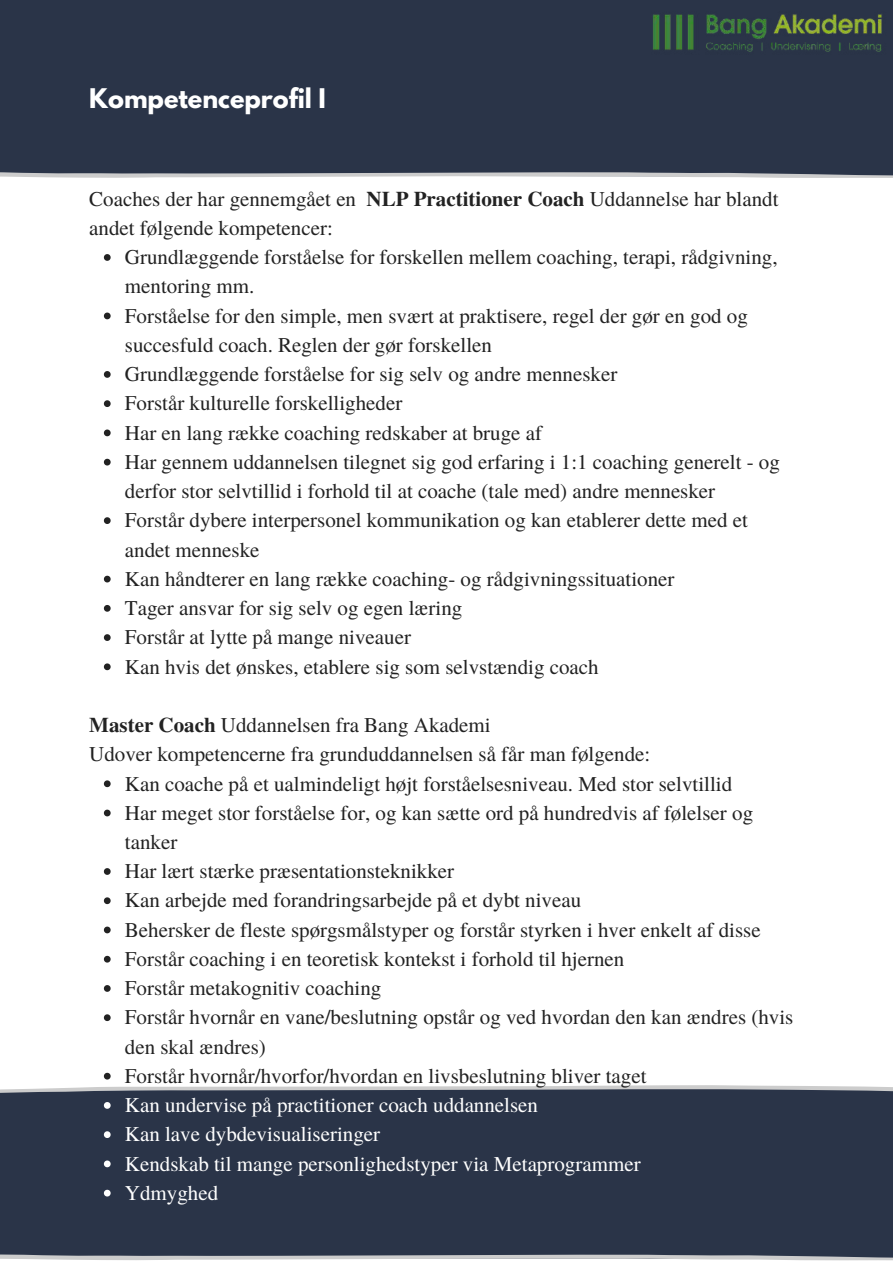
<style>
.page{position:relative;width:893px;height:1264px;background:#fff}
.page>*{position:absolute;margin:0;border:0;box-sizing:border-box;transform-origin:0 0}
.t1{font:700 24px "League Spartan";color:#fff}
.t2{font:21px/29.2px "Te X Gyre Termes";color:#222}
.t3{font:21px/29.2px "Te X Gyre Termes";color:#fff}
.s1{font-weight:700}
</style>
<div class="page">
<div style="left:0;top:0;width:892px;height:178px;background:#2a3448"></div>
<img style="left:653px;top:14px;width:229px;height:38px">
<div style="left:0;top:1085px;width:892px;height:175px;background:#2a3448"></div>
<svg style="left:104px;top:254px;width:7px;height:7px"></svg>
<svg style="left:104px;top:312px;width:7px;height:7px"></svg>
<svg style="left:104px;top:371px;width:7px;height:7px"></svg>
<svg style="left:104px;top:400px;width:7px;height:7px"></svg>
<svg style="left:104px;top:429px;width:7px;height:7px"></svg>
<svg style="left:104px;top:459px;width:7px;height:6px"></svg>
<svg style="left:104px;top:517px;width:7px;height:7px"></svg>
<svg style="left:104px;top:575px;width:7px;height:7px"></svg>
<svg style="left:104px;top:605px;width:7px;height:6px"></svg>
<svg style="left:104px;top:634px;width:7px;height:7px"></svg>
<svg style="left:104px;top:663px;width:7px;height:7px"></svg>
<svg style="left:104px;top:780px;width:7px;height:7px"></svg>
<svg style="left:104px;top:809px;width:7px;height:7px"></svg>
<svg style="left:104px;top:868px;width:7px;height:6px"></svg>
<svg style="left:104px;top:897px;width:7px;height:7px"></svg>
<svg style="left:104px;top:926px;width:7px;height:7px"></svg>
<svg style="left:104px;top:955px;width:7px;height:7px"></svg>
<svg style="left:104px;top:985px;width:7px;height:6px"></svg>
<svg style="left:104px;top:1014px;width:7px;height:7px"></svg>
<svg style="left:104px;top:1072px;width:7px;height:7px"></svg>
<svg style="left:104px;top:1102px;width:7px;height:6px"></svg>
<svg style="left:104px;top:1131px;width:7px;height:6px"></svg>
<svg style="left:104px;top:1160px;width:7px;height:7px"></svg>
<svg style="left:104px;top:1189px;width:7px;height:7px"></svg>
<p class="t1" style="left:89px;top:87px;width:238px">Kompetenceprofil I</p>
<p class="t2" style="left:89px;top:183px;width:690px">Coaches der har gennemgået en <span class="s1">NLP Practitioner Coach</span> Uddannelse har blandt andet følgende kompetencer:</p>
<p class="t2" style="left:125px;top:241px;width:656px">Grundlæggende forståelse for forskellen mellem coaching, terapi, rådgivning, mentoring mm.<br>Forståelse for den simple, men svært at praktisere, regel der gør en god og succesfuld coach. Reglen der gør forskellen<br>Grundlæggende forståelse for sig selv og andre mennesker<br>Forstår kulturelle forskelligheder<br>Har en lang række coaching redskaber at bruge af<br>Har gennem uddannelsen tilegnet sig god erfaring i 1:1 coaching generelt - og derfor stor selvtillid i forhold til at coache (tale med) andre mennesker Forstår dybere interpersonel kommunikation og kan etablerer dette med et andet menneske<br>Kan håndterer en lang række coaching- og rådgivningssituationer<br>Tager ansvar for sig selv og egen læring<br>Forstår at lytte på mange niveauer<br>Kan hvis det ønskes, etablere sig som selvstændig coach</p>
<p class="t2" style="left:89px;top:709px;width:562px"><span class="s1">Master Coach</span> Uddannelsen fra Bang Akademi<br>Udover kompetencerne fra grunduddannelsen så får man følgende:</p>
<p class="t2" style="left:125px;top:767px;width:670px">Kan coache på et ualmindeligt højt forståelsesniveau. Med stor selvtillid<br>Har meget stor forståelse for, og kan sætte ord på hundredvis af følelser og tanker<br>Har lært stærke præsentationsteknikker<br>Kan arbejde med forandringsarbejde på et dybt niveau<br>Behersker de fleste spørgsmålstyper og forstår styrken i hver enkelt af disse Forstår coaching i en teoretisk kontekst i forhold til hjernen<br>Forstår metakognitiv coaching<br>Forstår hvornår en vane/beslutning opstår og ved hvordan den kan ændres (hvis den skal ændres)<br>Forstår hvornår/hvorfor/hvordan en livsbeslutning bliver taget</p>
<p class="t3" style="left:125px;top:1089px;width:517px">Kan undervise på practitioner coach uddannelsen<br>Kan lave dybdevisualiseringer<br>Kendskab til mange personlighedstyper via Metaprogrammer Ydmyghed</p>
</div>
